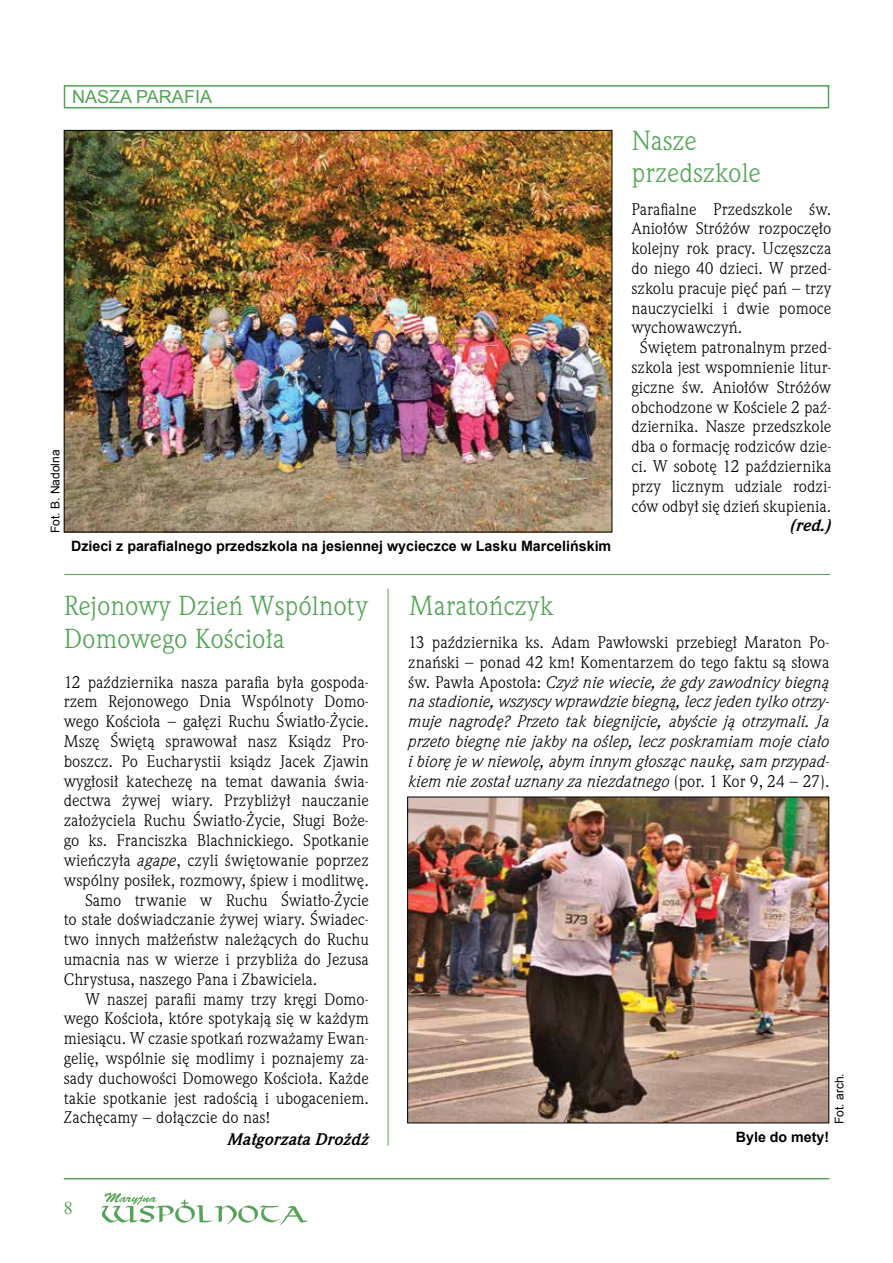
<style>
.page{position:relative;width:893px;height:1263px;background:#fff}
.page>*{position:absolute;margin:0;border:0;box-sizing:border-box;transform-origin:0 0}
.t1{font:27px/32.4px "Weidemann Itc TOT";color:#54a356}
.t2{font:18px "Arial";color:#54a356}
.t3{font:18px "Times New Roman";color:#54a356}
.t4{font:16.5px "Weidemann Itc TOT";color:#000}
.t5{font:italic 16.5px/19.8px "Weidemann Itc TOT";color:#000;text-align:justify}
.t6{font:italic 700 16.5px "Weidemann Itc TOT";color:#000}
.t7{font:700 14.25px "Arial";color:#000}
.t8{font:12px "Arial";color:#000}
.s1{font-style:normal}
.s2{font-style:italic}
</style>
<div class="page">
<div style="left:64px;top:85px;width:765px;height:23px;border:2px solid #54a356"></div>
<hr style="left:64px;top:1178px;width:765px;height:1px;background:#54a356">
<svg style="left:101px;top:1193px;width:207px;height:32px"></svg>
<hr style="left:64px;top:574px;width:766px;height:1px;background:#54a356">
<img style="left:409px;top:799px;width:418px;height:322px">
<div style="left:407px;top:797px;width:422px;height:326px;border:1px solid #000"></div>
<hr style="left:388px;top:589px;width:1px;height:557px;background:#54a356">
<img style="left:66px;top:132px;width:544px;height:398px">
<p class="t2" style="left:72px;top:85px;width:13px">NASZA</p>
<p class="t2" style="left:136px;top:85px;width:13px">PARA</p>
<p class="t2" style="left:184px;top:85px;width:20px">FIA</p>
<p class="t8" style="left:47px;top:533px;width:85px;rotate:-90deg">Fot. B. Nadolna</p>
<p class="t7" style="left:71px;top:537px;width:542px">Dzieci z parafialnego przedszkola na jesiennej wycieczce w Lasku Marcelińskim</p>
<h1 class="t1" style="left:631px;top:124px;width:131px">Nasze przedszkole</h1>
<p class="t4" style="left:631px;top:199px;width:201px">Parafialne Przedszkole św.</p>
<p class="t4" style="left:631px;top:219px;width:201px">Aniołów Stróżów rozpoczęło</p>
<p class="t4" style="left:631px;top:238px;width:201px">kolejny rok pracy. Uczęszcza</p>
<p class="t4" style="left:631px;top:258px;width:201px">do niego 40 dzieci. W przed-</p>
<p class="t4" style="left:631px;top:278px;width:201px">szkolu pracuje pięć pań – trzy</p>
<p class="t4" style="left:631px;top:298px;width:201px">nauczycielki i dwie pomoce</p>
<p class="t4" style="left:631px;top:318px;width:112px">wychowawczyń.</p>
<p class="t4" style="left:640px;top:337px;width:193px">Świętem patronalnym przed-</p>
<p class="t4" style="left:631px;top:357px;width:201px">szkola jest wspomnienie litur-</p>
<p class="t4" style="left:631px;top:377px;width:201px">giczne św. Aniołów Stróżów</p>
<p class="t4" style="left:631px;top:397px;width:201px">obchodzone w Kościele 2 paź-</p>
<p class="t4" style="left:631px;top:417px;width:201px">dziernika. Nasze przedszkole</p>
<p class="t4" style="left:631px;top:436px;width:201px">dba o formację rodziców dzie-</p>
<p class="t4" style="left:631px;top:456px;width:201px">ci. W sobotę 12 października</p>
<p class="t4" style="left:631px;top:476px;width:201px">przy licznym udziale rodzi-</p>
<p class="t4" style="left:631px;top:496px;width:201px">ców odbył się dzień skupienia.</p>
<p class="t6" style="left:790px;top:516px;width:42px">(red.)</p>
<h1 class="t1" style="left:64px;top:590px;width:306px">Rejonowy Dzień Wspólnoty</h1>
<h1 class="t1" style="left:409px;top:589px;width:145px">Maratończyk</h1>
<h1 class="t1" style="left:64px;top:622px;width:222px">Domowego Kościoła</h1>
<p class="t5" style="left:408px;top:632px;width:423px"><span class="s1">13 października ks. Adam Pawłowski przebiegł Maraton Po&shy;znański – ponad 42 km! Komentarzem do tego faktu są słowa św. Pawła Apostoła:</span> Czyż nie wiecie, że gdy zawodnicy biegną na stadionie, wszyscy wprawdzie biegną, lecz jeden tylko otrzy&shy;muje nagrodę? Przeto tak biegnijcie, abyście ją otrzymali. Ja przeto biegnę nie jakby na oślep, lecz poskramiam moje ciało i biorę je w niewolę, abym innym głosząc naukę, sam przypad&shy;kiem nie został uznany za niezdatnego <span class="s1">(por. 1 Kor 9, 24 – 27).</span></p>
<p class="t4" style="left:64px;top:672px;width:307px">12 października nasza parafia była gospoda-</p>
<p class="t4" style="left:64px;top:692px;width:307px">rzem Rejonowego Dnia Wspólnoty Domo-</p>
<p class="t4" style="left:64px;top:712px;width:307px">wego Kościoła – gałęzi Ruchu Światło-Życie.</p>
<p class="t4" style="left:64px;top:731px;width:307px">Mszę Świętą sprawował nasz Ksiądz Pro-</p>
<p class="t4" style="left:64px;top:751px;width:307px">boszcz. Po Eucharystii ksiądz Jacek Zjawin</p>
<p class="t4" style="left:64px;top:771px;width:307px">wygłosił katechezę na temat dawania świa-</p>
<p class="t4" style="left:64px;top:791px;width:307px">dectwa żywej wiary. Przybliżył nauczanie</p>
<p class="t4" style="left:64px;top:811px;width:307px">założyciela Ruchu Światło-Życie, Sługi Boże-</p>
<p class="t4" style="left:64px;top:830px;width:307px">go ks. Franciszka Blachnickiego. Spotkanie</p>
<p class="t4" style="left:64px;top:850px;width:307px">wieńczyła <span class="s2">agape</span>, czyli świętowanie poprzez</p>
<p class="t4" style="left:64px;top:870px;width:307px">wspólny posiłek, rozmowy, śpiew i modlitwę.</p>
<p class="t4" style="left:85px;top:890px;width:285px">Samo trwanie w Ruchu Światło-Życie</p>
<p class="t4" style="left:64px;top:910px;width:307px">to stałe doświadczanie żywej wiary. Świadec-</p>
<p class="t4" style="left:64px;top:929px;width:307px">two innych małżeństw należących do Ruchu</p>
<p class="t4" style="left:64px;top:949px;width:307px">umacnia nas w wierze i przybliża do Jezusa</p>
<p class="t4" style="left:64px;top:969px;width:255px">Chrystusa, naszego Pana i Zbawiciela.</p>
<p class="t4" style="left:85px;top:989px;width:285px">W naszej parafii mamy trzy kręgi Domo-</p>
<p class="t4" style="left:64px;top:1009px;width:307px">wego Kościoła, które spotykają się w każdym</p>
<p class="t4" style="left:64px;top:1028px;width:307px">miesiącu. W czasie spotkań rozważamy Ewan-</p>
<p class="t4" style="left:64px;top:1048px;width:307px">gelię, wspólnie się modlimy i poznajemy za-</p>
<p class="t4" style="left:64px;top:1068px;width:307px">sady duchowości Domowego Kościoła. Każde</p>
<p class="t4" style="left:64px;top:1088px;width:307px">takie spotkanie jest radością i ubogaceniem.</p>
<p class="t4" style="left:64px;top:1108px;width:208px">Zachęcamy <span class="s2">–</span> dołączcie do nas!</p>
<p class="t6" style="left:228px;top:1129px;width:142px">Małgorzata Drożdż</p>
<p class="t8" style="left:831px;top:1124px;width:52px;rotate:-90deg">Fot. arch.</p>
<p class="t7" style="left:736px;top:1127px;width:95px">Byle do mety!</p>
<p class="t3" style="left:64px;top:1196px;width:10px">8</p>
</div>
